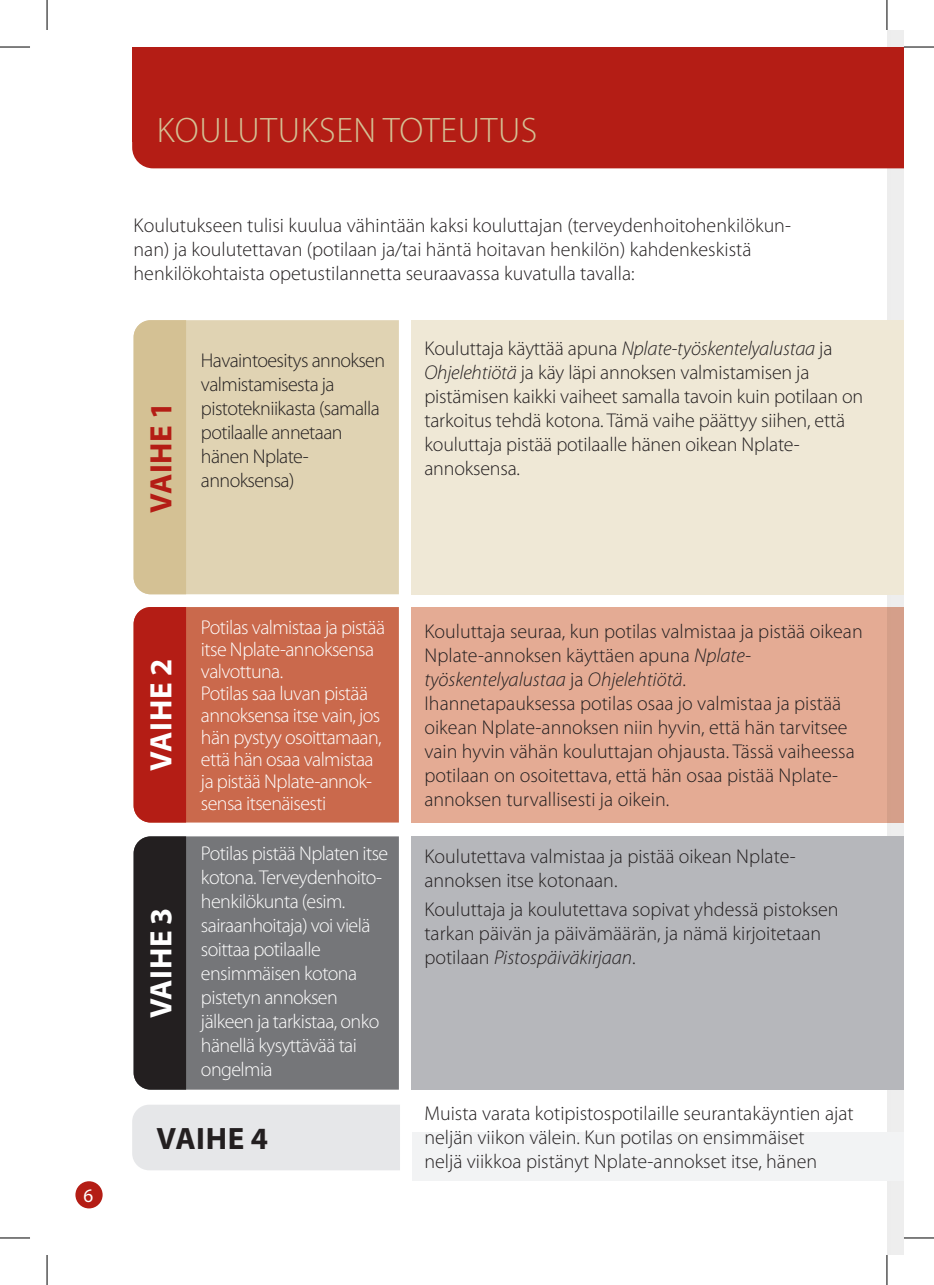
<style>
.page{position:relative;width:934px;height:1285px;background:#fff}
.page>*{position:absolute;margin:0;border:0;box-sizing:border-box;transform-origin:0 0}
.t1{font:300 35.6px "Myriad Pro";letter-spacing:.02em;color:#d4c194}
.t2{font:700 31px "Myriad Pro";letter-spacing:.02em;color:#fff}
.t3{font:700 31px "Myriad Pro";letter-spacing:.02em;color:#b41d15}
.t4{font:700 31px "Myriad Pro";letter-spacing:.02em;color:#231f20}
.t5{font:300 20px/24px "Myriad Pro";color:#231f20}
.t6{font:300 20px/24px "Myriad Pro";letter-spacing:-.03em;color:#fff}
.t7{font:300 20px/24px "Myriad Pro";letter-spacing:-.03em;color:#231f20}
.t8{font:19.2px "Myriad Pro";color:#fff}
.s1{font-style:italic}
</style>
<div class="page">
<div style="left:886px;top:30px;width:17px;height:1225px;background:#eee"></div>
<div style="left:186px;top:836px;width:213px;height:253px;background:#757679"></div>
<div style="left:133px;top:836px;width:53px;height:253px;background:#231f20"></div>
<div style="left:411px;top:836px;width:492px;height:253px;background:#b6b7bb"></div>
<div style="left:132px;top:142px;width:771px;height:26px;background:#b41d15"></div>
<div style="left:132px;top:47px;width:771px;height:95px;background:#b41d15"></div>
<div style="left:411px;top:320px;width:492px;height:274px;background:#efe8d6"></div>
<div style="left:186px;top:320px;width:213px;height:274px;background:#e0d3b3"></div>
<div style="left:133px;top:320px;width:53px;height:274px;background:#d4c194"></div>
<div style="left:411px;top:607px;width:492px;height:215px;background:#e4ab94"></div>
<div style="left:186px;top:607px;width:213px;height:215px;background:#ca694c"></div>
<div style="left:133px;top:607px;width:53px;height:215px;background:#b41d15"></div>
<div style="left:132px;top:1105px;width:268px;height:65px;background:#e6e7e9"></div>
<div style="left:412px;top:1132px;width:491px;height:48px;background:#f2f3f4"></div>
<div style="left:75px;top:1181px;width:28px;height:27px;background:#b41d15;border-radius:50%"></div>
<hr style="left:0;top:47px;width:30px;height:1px;background:#000">
<hr style="left:903px;top:47px;width:30px;height:1px;background:#000">
<hr style="left:0;top:1237px;width:30px;height:1px;background:#000">
<hr style="left:903px;top:1237px;width:30px;height:1px;background:#000">
<hr style="left:47px;top:0;width:1px;height:30px;background:#000">
<hr style="left:47px;top:1255px;width:1px;height:30px;background:#000">
<hr style="left:886px;top:0;width:1px;height:30px;background:#000">
<hr style="left:886px;top:1255px;width:1px;height:30px;background:#000">
<h1 class="t1" style="left:157px;top:108px;width:382px">KOULUTUKSEN TOTEUTUS</h1>
<p class="t5" style="left:133px;top:213px;width:658px">Koulutukseen tulisi kuulua vähintään kaksi kouluttajan (terveydenhoitohenkilökun&shy;nan) ja koulutettavan (potilaan ja/tai häntä hoitavan henkilön) kahdenkeskistä henkilökohtaista opetustilannetta seuraavassa kuvatulla tavalla:</p>
<h2 class="t3" style="left:141px;top:512px;width:113px;rotate:-90deg">VAIHE 1</h2>
<p class="t7" style="left:201px;top:348px;width:185px">Havaintoesitys annoksen valmistamisesta ja pistotekniikasta (samalla potilaalle annetaan hänen Nplate&shy;annoksensa)</p>
<p class="t5" style="left:424px;top:336px;width:440px">Kouluttaja käyttää apuna <span class="s1">Nplate-työskentelyalustaa</span> ja <span class="s1">Ohjelehtiötä</span> ja käy läpi annoksen valmistamisen ja pistämisen kaikki vaiheet samalla tavoin kuin potilaan on tarkoitus tehdä kotona. Tämä vaihe päättyy siihen, että kouluttaja pistää potilaalle hänen oikean Nplate&shy;annoksensa.</p>
<p class="t8" style="left:83px;top:1183px;width:11px">6</p>
<h2 class="t2" style="left:141px;top:770px;width:113px;rotate:-90deg">VAIHE 2</h2>
<h2 class="t2" style="left:141px;top:1018px;width:113px;rotate:-90deg">VAIHE 3</h2>
<p class="t6" style="left:201px;top:616px;width:185px;line-height:22px">Potilas valmistaa ja pistää itse Nplate-annoksensa valvottuna.<br>Potilas saa luvan pistää annoksensa itse vain, jos hän pystyy osoittamaan, että hän osaa valmistaa ja pistää Nplate-annok&shy;sensa itsenäisesti</p>
<p class="t5" style="left:424px;top:619px;width:439px">Kouluttaja seuraa, kun potilas valmistaa ja pistää oikean Nplate-annoksen käyttäen apuna <span class="s1">Nplate&shy;työskentelyalustaa</span> ja <span class="s1">Ohjelehtiötä</span>.<br>Ihannetapauksessa potilas osaa jo valmistaa ja pistää oikean Nplate-annoksen niin hyvin, että hän tarvitsee vain hyvin vähän kouluttajan ohjausta. Tässä vaiheessa potilaan on osoitettava, että hän osaa pistää Nplate&shy;annoksen turvallisesti ja oikein.</p>
<p class="t6" style="left:201px;top:840px;width:189px">Potilas pistää Nplaten itse kotona. Terveydenhoito&shy;henkilökunta (esim. sairaanhoitaja) voi vielä soittaa potilaalle ensimmäisen kotona pistetyn annoksen jälkeen ja tarkistaa, onko hänellä kysyttävää tai ongelmia</p>
<p class="t5" style="left:424px;top:844px;width:373px">Koulutettava valmistaa ja pistää oikean Nplate&shy;annoksen itse kotonaan.</p>
<p class="t5" style="left:424px;top:897px;width:415px">Kouluttaja ja koulutettava sopivat yhdessä pistoksen tarkan päivän ja päivämäärän, ja nämä kirjoitetaan potilaan <span class="s1">Pistospäiväkirjaan</span>.</p>
<h2 class="t4" style="left:157px;top:1118px;width:113px">VAIHE 4</h2>
<p class="t5" style="left:424px;top:1100px;width:430px">Muista varata kotipistospotilaille seurantakäyntien ajat neljän viikon välein. Kun potilas on ensimmäiset<br>neljä viikkoa pistänyt Nplate-annokset itse, hänen</p>
</div>
